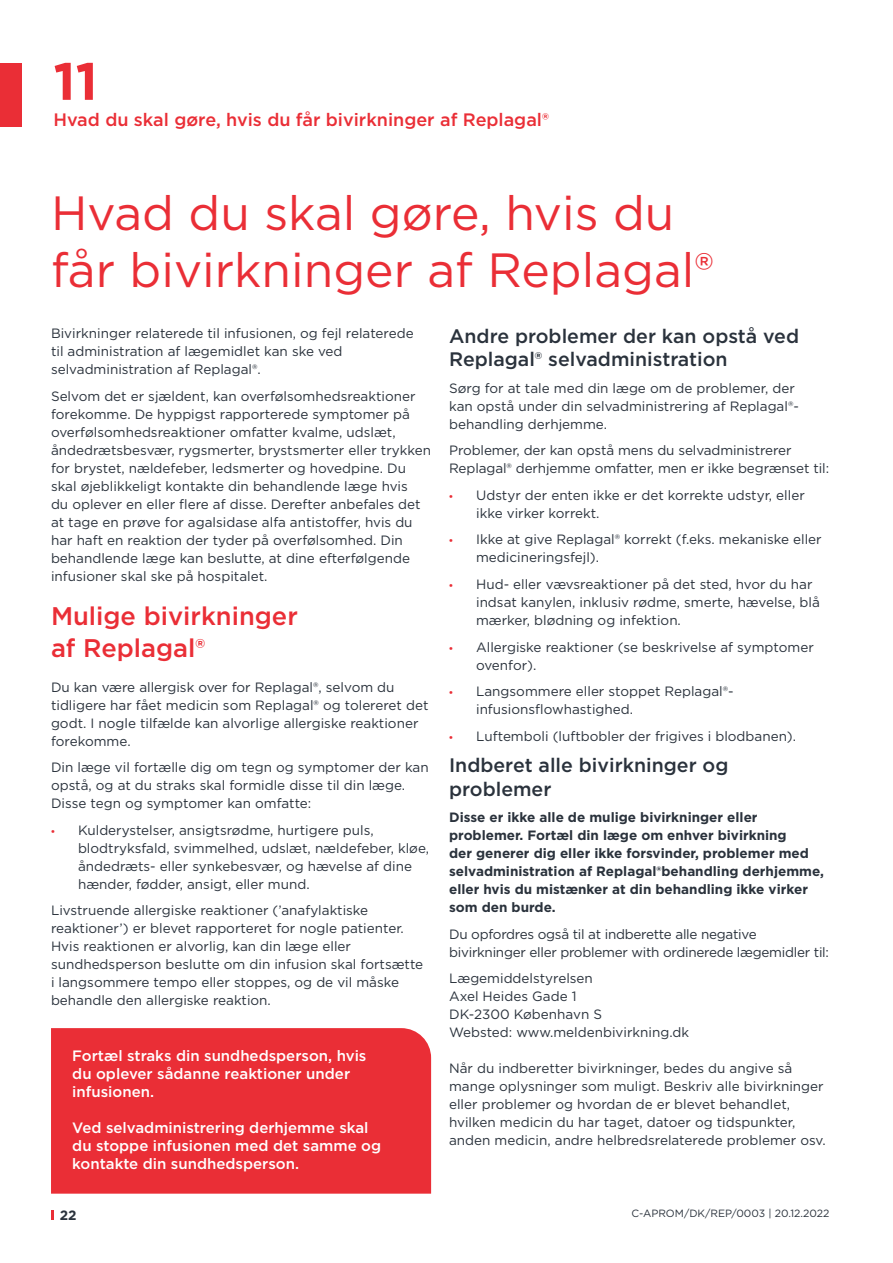
<style>
.page{position:relative;width:893px;height:1263px;background:#fff}
.page>*{position:absolute;margin:0;border:0;box-sizing:border-box;transform-origin:0 0}
.Chapter_number{font:700 52.5px "Gotham";color:#ea2e36}
.header_1{font:48px/57.6px "Gotham";color:#ea2e36}
.Header_2{font:500 25.5px/31.5px "Gotham";color:#ea2e36}
.Header_3{font:500 19.5px/23.4px "Gotham";color:#2a323c}
.Body_bullet{font:500 19.5px/23.4px "Gotham";color:#2a323c}
.Chapter_number-2{font:500 18px "Gotham";color:#ea2e36}
.box1{font:500 15px/18px "Gotham";color:#fff}
.Body{font:13.5px/18px "Gotham";color:#2a323c}
.Body_bold{font:700 13.5px/18px "Gotham";color:#2a323c}
.Body-2{font:13.5px/18px "Gotham";letter-spacing:-.02em;color:#2a323c}
.t1{font:10.5px "Gotham";color:#2a323c}
.s1{font-family:"Myriad Pro";color:#ea2e36}
</style>
<div class="page">
<div style="left:0;top:63px;width:21px;height:64px;background:#ea2e36"></div>
<svg style="left:51px;top:1210px;width:3px;height:10px"></svg>
<div style="left:51px;top:1028px;width:380px;height:166px;background:#ea2e36"></div>
<p class="Chapter_number" style="left:53px;top:46px;width:46px">11</p>
<p class="Chapter_number-2" style="left:53px;top:108px;width:497px">Hvad du skal gøre, hvis du får bivirkninger af Replagal®</p>
<p class="header_1" style="left:51px;top:183px;width:664px">Hvad du skal gøre, hvis du får bivirkninger af Replagal®</p>
<p class="Body" style="left:51px;top:324px;width:364px">Bivirkninger relaterede til infusionen, og fejl relaterede til administration af lægemidlet kan ske ved selvadministration af Replagal®.</p>
<p class="Body" style="left:51px;top:387px;width:382px">Selvom det er sjældent, kan overfølsomhedsreaktioner forekomme. De hyppigst rapporterede symptomer på overfølsomhedsreaktioner omfatter kvalme, udslæt, åndedrætsbesvær, rygsmerter, brystsmerter eller trykken for brystet, nældefeber, ledsmerter og hovedpine. Du skal øjeblikkeligt kontakte din behandlende læge hvis<br>du oplever en eller flere af disse. Derefter anbefales det at tage en prøve for agalsidase alfa antistoffer, hvis du har haft en reaktion der tyder på overfølsomhed. Din behandlende læge kan beslutte, at dine efterfølgende infusioner skal ske på hospitalet.</p>
<p class="Header_2" style="left:51px;top:600px;width:248px">Mulige bivirkninger af Replagal®</p>
<p class="Body" style="left:51px;top:677px;width:379px">Du kan være allergisk over for Replagal®, selvom du tidligere har fået medicin som Replagal® og tolereret det godt. I nogle tilfælde kan alvorlige allergiske reaktioner forekomme.</p>
<p class="Body" style="left:51px;top:758px;width:379px">Din læge vil fortælle dig om tegn og symptomer der kan opstå, og at du straks skal formidle disse til din læge.<br>Disse tegn og symptomer kan omfatte:</p>
<p class="Body" style="left:78px;top:820px;width:353px;text-indent:-27px"><span class="s1">•</span> Kulderystelser, ansigtsrødme, hurtigere puls, blodtryksfald, svimmelhed, udslæt, nældefeber, kløe, åndedræts- eller synkebesvær, og hævelse af dine hænder, fødder, ansigt, eller mund.</p>
<p class="Body" style="left:51px;top:901px;width:374px">Livstruende allergiske reaktioner (’anafylaktiske reaktioner’) er blevet rapporteret for nogle patienter.<br>Hvis reaktionen er alvorlig, kan din læge eller sundhedsperson beslutte om din infusion skal fortsætte i langsommere tempo eller stoppes, og de vil måske behandle den allergiske reaktion.</p>
<p class="Header_3" style="left:449px;top:324px;width:351px">Andre problemer der kan opstå ved<br>Replagal® selvadministration</p>
<p class="Body" style="left:449px;top:379px;width:351px">Sørg for at tale med din læge om de problemer, der kan opstå under din selvadministrering af Replagal®- behandling derhjemme.</p>
<p class="Body" style="left:449px;top:441px;width:381px">Problemer, der kan opstå mens du selvadministrerer<br>Replagal® derhjemme omfatter, men er ikke begrænset til:</p>
<p class="Body" style="left:476px;top:486px;width:330px;text-indent:-27px"><span class="s1">•</span> Udstyr der enten ikke er det korrekte udstyr, eller ikke virker korrekt.</p>
<p class="Body" style="left:476px;top:530px;width:347px;text-indent:-27px"><span class="s1">•</span> Ikke at give Replagal® korrekt (f.eks. mekaniske eller medicineringsfejl).</p>
<p class="Body" style="left:476px;top:575px;width:345px;text-indent:-27px"><span class="s1">•</span> Hud- eller vævsreaktioner på det sted, hvor du har indsat kanylen, inklusiv rødme, smerte, hævelse, blå mærker, blødning og infektion.</p>
<p class="Body" style="left:476px;top:637px;width:339px;text-indent:-27px"><span class="s1">•</span> Allergiske reaktioner (se beskrivelse af symptomer ovenfor).</p>
<p class="Body" style="left:476px;top:682px;width:259px;text-indent:-27px"><span class="s1">•</span> Langsommere eller stoppet Replagal®- infusionsflowhastighed.</p>
<p class="Body" style="left:449px;top:726px;width:348px"><span class="s1">•</span> Luftemboli (luftbobler der frigives i blodbanen).</p>
<p class="Body_bullet" style="left:449px;top:753px;width:281px">Indberet alle bivirkninger og problemer</p>
<p class="Body_bold" style="left:449px;top:808px;width:376px">Disse er ikke alle de mulige bivirkninger eller problemer. Fortæl din læge om enhver bivirkning<br>der generer dig eller ikke forsvinder, problemer med selvadministration af Replagal®behandling derhjemme, eller hvis du mistænker at din behandling ikke virker som den burde.</p>
<p class="Body-2" style="left:449px;top:925px;width:381px">Du opfordres også til at indberette alle negative bivirkninger eller problemer with ordinerede lægemidler til:</p>
<p class="Body" style="left:449px;top:969px;width:145px">Lægemiddelstyrelsen</p>
<p class="Body" style="left:449px;top:987px;width:129px">Axel Heides Gade 1</p>
<p class="Body" style="left:449px;top:1005px;width:154px">DK-2300 København S</p>
<p class="Body" style="left:449px;top:1023px;width:242px">Websted: www.meldenbivirkning.dk</p>
<p class="Body" style="left:449px;top:1059px;width:378px">Når du indberetter bivirkninger, bedes du angive så mange oplysninger som muligt. Beskriv alle bivirkninger eller problemer og hvordan de er blevet behandlet, hvilken medicin du har taget, datoer og tidspunkter, anden medicin, andre helbredsrelaterede problemer osv.</p>
<p class="box1" style="left:72px;top:1047px;width:296px">Fortæl straks din sundhedsperson, hvis du oplever sådanne reaktioner under infusionen.</p>
<p class="box1" style="left:72px;top:1119px;width:310px">Ved selvadministrering derhjemme skal du stoppe infusionen med det samme og kontakte din sundhedsperson.</p>
<p class="Body_bold" style="left:60px;top:1206px;width:18px">22</p>
<p class="t1" style="left:632px;top:1207px;width:199px">C-APROM/DK/REP/0003 | 20.12.2022</p>
</div>
